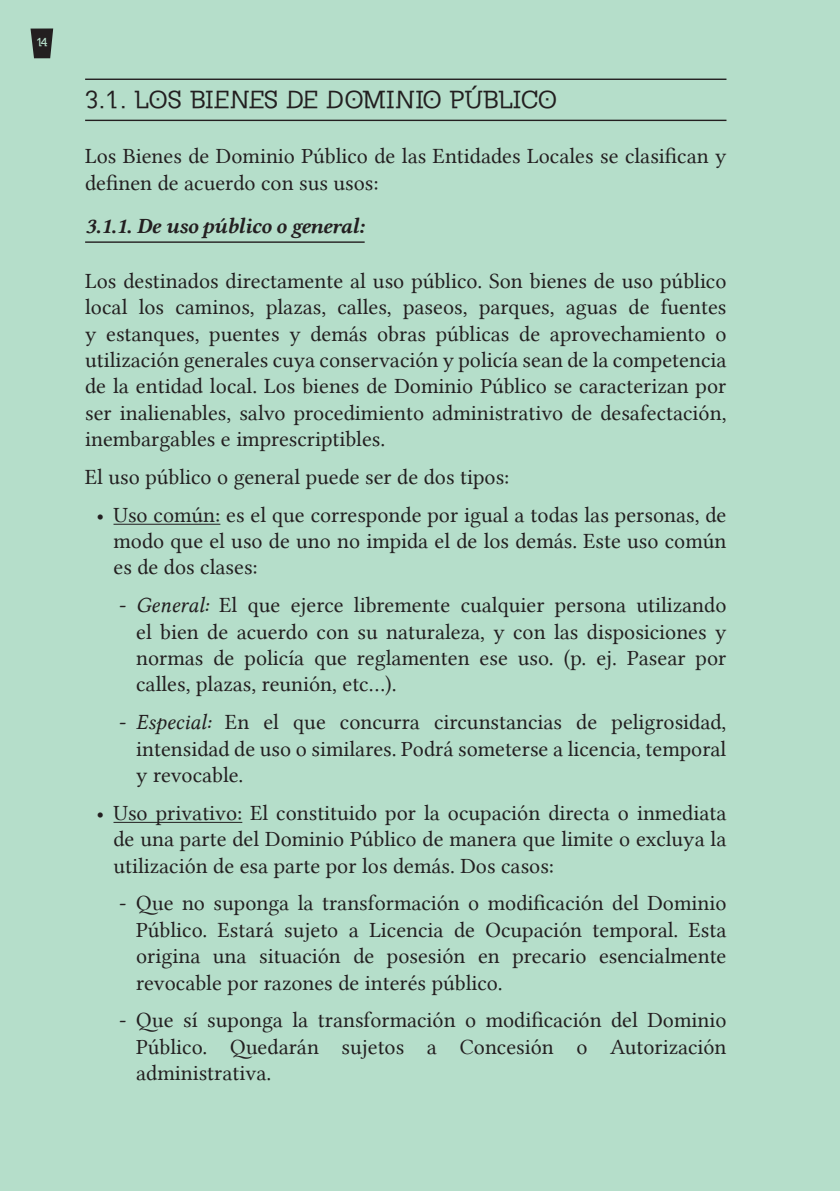
<style>
.page{position:relative;width:840px;height:1191px;background:#fff}
.page>*{position:absolute;margin:0;border:0;box-sizing:border-box;transform-origin:0 0}
.t1{font:500 26px "Klein Slabserif";color:#231f20}
.t2{font:22px/26.4px "Lin Libertine";color:#231f20;text-align:justify}
.t3{font:22px "Lin Libertine BI";letter-spacing:-.02em;color:#231f20}
.t4{font:700 12px "Klein Slabserif";color:#b5deca}
.s1{font-family:"Lin Libertine I"}
</style>
<div class="page">
<div style="left:0;top:0;width:839px;height:1191px;background:#b5deca"></div>
<svg style="left:30px;top:28px;width:23px;height:30px"></svg>
<hr style="left:85px;top:79px;width:641px;height:1px;background:#231f20">
<hr style="left:85px;top:120px;width:641px;height:1px;background:#231f20">
<hr style="left:85px;top:241px;width:279px;height:2px;background:#231f20">
<hr style="left:113px;top:524px;width:107px;height:1px;background:#231f20">
<hr style="left:113px;top:822px;width:129px;height:1px;background:#231f20">
<p class="t4" style="left:37px;top:35px;width:12px">14</p>
<p class="t1" style="left:85px;top:85px;width:473px">3.1. LOS BIENES DE DOMINIO PÚBLICO</p>
<p class="t2" style="left:85px;top:143px;width:642px">Los Bienes de Dominio Público de las Entidades Locales se clasifican y definen de acuerdo con sus usos:</p>
<p class="t3" style="left:85px;top:211px;width:280px">3.1.1. De uso público o general:</p>
<p class="t2" style="left:85px;top:267px;width:642px">Los destinados directamente al uso público. Son bienes de uso público local los caminos, plazas, calles, paseos, parques, aguas de fuentes y estanques, puentes y demás obras públicas de aprovechamiento o utilización generales cuya conservación y policía sean de la competencia de la entidad local. Los bienes de Dominio Público se caracterizan por ser inalienables, salvo procedimiento administrativo de desafectación, inembargables e imprescriptibles.</p>
<p class="t2" style="left:85px;top:463px;width:425px">El uso público o general puede ser de dos tipos:</p>
<p class="t2" style="left:113px;top:501px;width:614px;text-indent:-17px">• Uso común: es el que corresponde por igual a todas las personas, de modo que el uso de uno no impida el de los demás. Este uso común es de dos clases:</p>
<p class="t2" style="left:136px;top:592px;width:591px;text-indent:-17px">- <span class="s1">General:</span> El que ejerce libremente cualquier persona utilizando el bien de acuerdo con su naturaleza, y con las disposiciones y normas de policía que reglamenten ese uso. (p. ej. Pasear por calles, plazas, reunión, etc…).</p>
<p class="t2" style="left:136px;top:709px;width:591px;text-indent:-17px">- <span class="s1">Especial:</span> En el que concurra circunstancias de peligrosidad, intensidad de uso o similares. Podrá someterse a licencia, temporal y revocable.</p>
<p class="t2" style="left:113px;top:799px;width:614px;text-indent:-17px">• Uso privativo: El constituido por la ocupación directa o inmediata de una parte del Dominio Público de manera que limite o excluya la utilización de esa parte por los demás. Dos casos:</p>
<p class="t2" style="left:136px;top:890px;width:591px;text-indent:-17px">- Que no suponga la transformación o modificación del Dominio Público. Estará sujeto a Licencia de Ocupación temporal. Esta origina una situación de posesión en precario esencialmente revocable por razones de interés público.</p>
<p class="t2" style="left:136px;top:1007px;width:591px;text-indent:-17px">- Que sí suponga la transformación o modificación del Dominio Público. Quedarán sujetos a Concesión o Autorización administrativa.</p>
</div>
